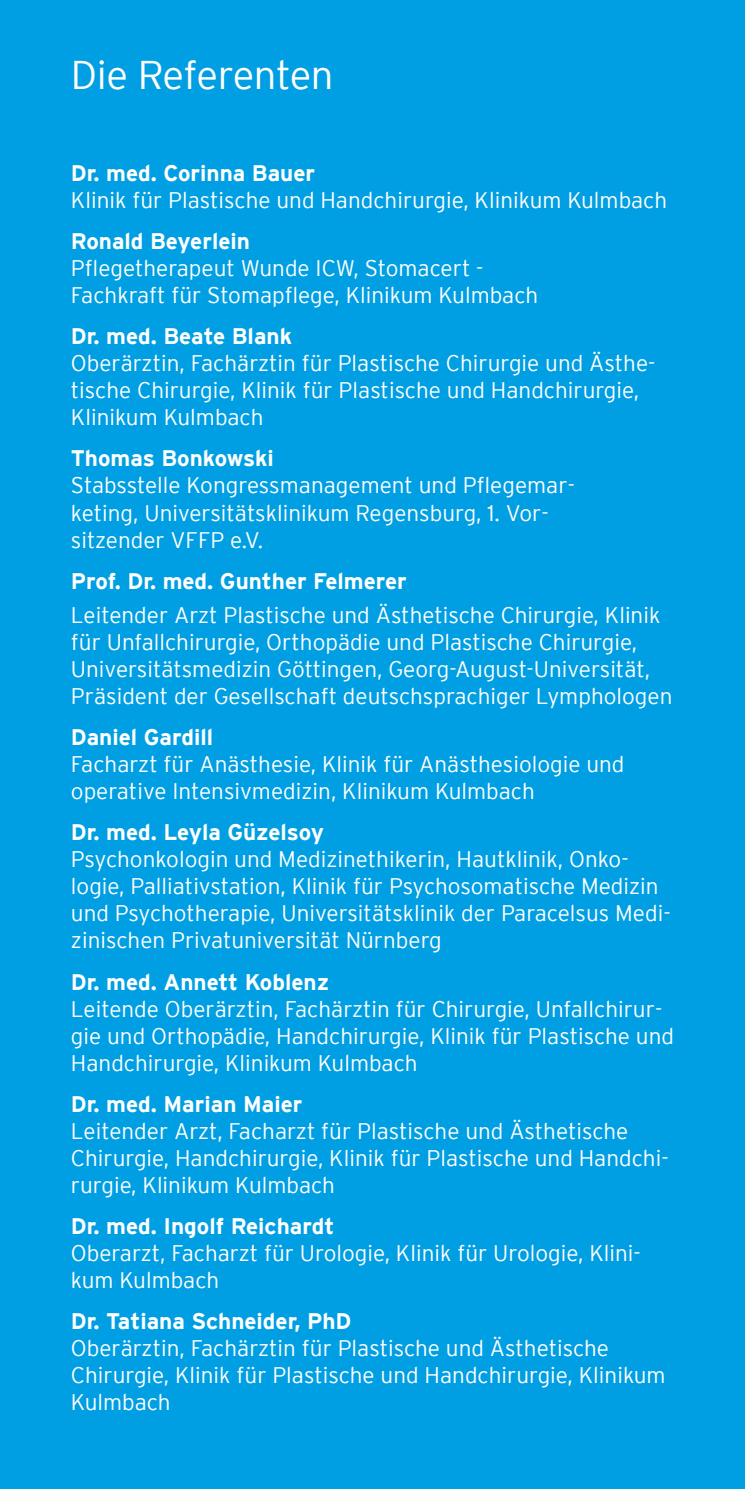
<style>
.page{position:relative;width:745px;height:1489px;background:#fff}
.page>*{position:absolute;margin:0;border:0;box-sizing:border-box;transform-origin:0 0}
.t1{font:300 40px "Interstate";letter-spacing:-.015em;color:#fff}
.t2{font:300 22.5px/27px "Interstate";color:#fff}
.t3{font:700 22.5px "Interstate";color:#fff}
</style>
<div class="page">
<div style="left:0;top:0;width:744px;height:1488px;background:#009fe3"></div>
<h1 class="t1" style="left:71px;top:52px;width:264px">Die Referenten</h1>
<p class="t3" style="left:71px;top:160px;width:245px">Dr. med. Corinna Bauer</p>
<p class="t2" style="left:71px;top:186px;width:597px">Klinik für Plastische und Handchirurgie, Klinikum Kulmbach</p>
<p class="t3" style="left:71px;top:228px;width:180px">Ronald Beyerlein</p>
<p class="t2" style="left:71px;top:254px;width:468px">Pflegetherapeut Wunde ICW, Stomacert -<br>Fachkraft für Stomapflege, Klinikum Kulmbach</p>
<p class="t3" style="left:71px;top:324px;width:222px">Dr. med. Beate Blank</p>
<p class="t2" style="left:71px;top:349px;width:585px">Oberärztin, Fachärztin für Plastische Chirurgie und Ästhe&shy;tische Chirurgie, Klinik für Plastische und Handchirurgie,<br>Klinikum Kulmbach</p>
<p class="t3" style="left:71px;top:446px;width:204px">Thomas Bonkowski</p>
<p class="t2" style="left:71px;top:472px;width:505px">Stabsstelle Kongressmanagement und Pflegemar&shy;keting, Universitätsklinikum Regensburg, 1. Vor&shy;sitzender VFFP e.V.</p>
<p class="t3" style="left:71px;top:568px;width:337px">Prof. Dr. med. Gunther Felmerer</p>
<p class="t2" style="left:71px;top:601px;width:602px">Leitender Arzt Plastische und Ästhetische Chirurgie, Klinik für Unfallchirurgie, Orthopädie und Plastische Chirurgie, Universitätsmedizin Göttingen, Georg-August-Universität, Präsident der Gesellschaft deutschsprachiger Lymphologen</p>
<p class="t3" style="left:71px;top:724px;width:143px">Daniel Gardill</p>
<p class="t2" style="left:71px;top:750px;width:554px">Facharzt für Anästhesie, Klinik für Anästhesiologie und operative Intensivmedizin, Klinikum Kulmbach</p>
<p class="t3" style="left:71px;top:819px;width:254px">Dr. med. Leyla Güzelsoy</p>
<p class="t2" style="left:71px;top:845px;width:600px">Psychonkologin und Medizinethikerin, Hautklinik, Onko&shy;logie, Palliativstation, Klinik für Psychosomatische Medizin und Psychotherapie, Universitätsklinik der Paracelsus Medi&shy;zinischen Privatuniversität Nürnberg</p>
<p class="t3" style="left:71px;top:969px;width:259px">Dr. med. Annett Koblenz</p>
<p class="t2" style="left:71px;top:994px;width:604px">Leitende Oberärztin, Fachärztin für Chirurgie, Unfallchirur&shy;gie und Orthopädie, Handchirurgie, Klinik für Plastische und<br>Handchirurgie, Klinikum Kulmbach</p>
<p class="t3" style="left:71px;top:1091px;width:233px">Dr. med. Marian Maier</p>
<p class="t2" style="left:71px;top:1117px;width:598px">Leitender Arzt, Facharzt für Plastische und Ästhetische<br>Chirurgie, Handchirurgie, Klinik für Plastische und Handchi&shy;rurgie, Klinikum Kulmbach</p>
<p class="t3" style="left:71px;top:1213px;width:265px">Dr. med. Ingolf Reichardt</p>
<p class="t2" style="left:71px;top:1239px;width:571px">Oberarzt, Facharzt für Urologie, Klinik für Urologie, Klini&shy;kum Kulmbach</p>
<p class="t3" style="left:71px;top:1308px;width:282px">Dr. Tatiana Schneider, PhD</p>
<p class="t2" style="left:71px;top:1334px;width:596px">Oberärztin, Fachärztin für Plastische und Ästhetische<br>Chirurgie, Klinik für Plastische und Handchirurgie, Klinikum<br>Kulmbach</p>
</div>
